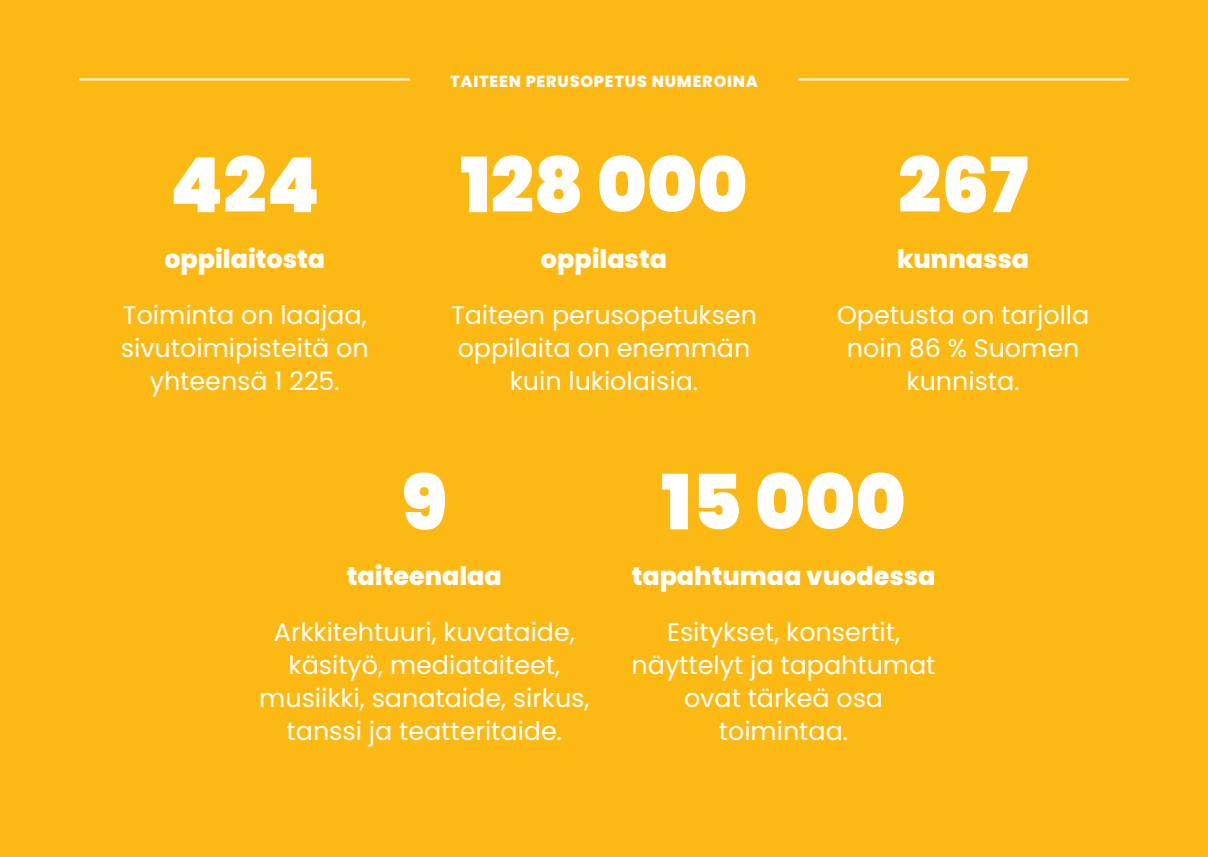
<style>
.page{position:relative;width:1208px;height:857px;background:#fff}
.page>*{position:absolute;margin:0;border:0;box-sizing:border-box;transform-origin:0 0}
.t1{font:900 76px "Poppins";color:#fff}
.t2{font:25.4px/33px "Poppins";color:#fff;text-align:center}
.t3{font:800 25.4px "Poppins";color:#fff}
.t4{font:800 16px "Poppins";letter-spacing:.05em;color:#fff}
</style>
<div class="page">
<div style="left:0;top:0;width:1208px;height:856px;background:#fdb913"></div>
<hr style="left:79px;top:78px;width:1049px;height:2px;background:#fff">
<div style="left:410px;top:70px;width:387px;height:16px;background:#fdb913"></div>
<h1 class="t1" style="left:170px;top:141px;width:152px">424</h1>
<p class="t3" style="left:164px;top:244px;width:162px">oppilaitosta</p>
<p class="t2" style="left:121px;top:298px;width:249px">Toiminta on laajaa, sivutoimipisteitä on yhteensä 1 225.</p>
<p class="t4" style="left:450px;top:72px;width:309px">TAITEEN PERUSOPETUS NUMEROINA</p>
<h1 class="t1" style="left:460px;top:141px;width:289px">128 000</h1>
<p class="t3" style="left:541px;top:244px;width:128px">oppilasta</p>
<p class="t2" style="left:451px;top:298px;width:307px">Taiteen perusopetuksen oppilaita on enemmän kuin lukiolaisia.</p>
<h1 class="t1" style="left:898px;top:141px;width:132px">267</h1>
<p class="t3" style="left:897px;top:244px;width:134px">kunnassa</p>
<p class="t2" style="left:837px;top:298px;width:254px">Opetusta on tarjolla noin 86 % Suomen kunnista.</p>
<h1 class="t1" style="left:402px;top:458px;width:47px">9</h1>
<p class="t3" style="left:347px;top:561px;width:156px">taiteenalaa</p>
<p class="t2" style="left:259px;top:615px;width:332px">Arkkitehtuuri, kuvataide, käsityö, mediataiteet, musiikki, sanataide, sirkus, tanssi ja teatteritaide.</p>
<h1 class="t1" style="left:661px;top:458px;width:246px">15 000</h1>
<p class="t3" style="left:631px;top:561px;width:305px">tapahtumaa vuodessa</p>
<p class="t2" style="left:631px;top:615px;width:305px">Esitykset, konsertit, näyttelyt ja tapahtumat ovat tärkeä osa toimintaa.</p>
</div>
